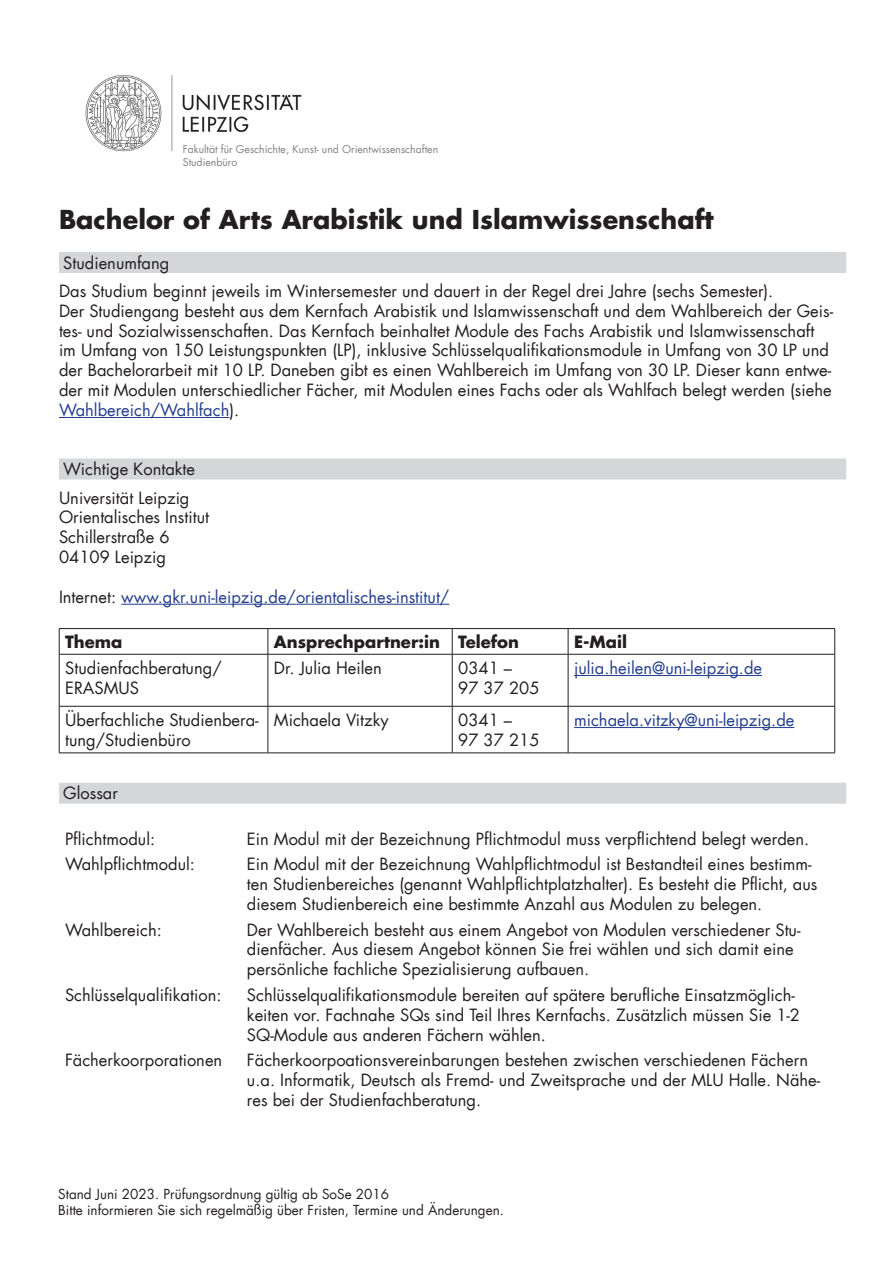
<style>
.page{position:relative;width:893px;height:1263px;background:#fff}
.page>*{position:absolute;margin:0;border:0;box-sizing:border-box;transform-origin:0 0}
.t1{font:700 25.5px "Futura";color:#231f20}
.Fließtext{font:16.5px/19.8px "Futura";color:#231f20}
.t2{font:16.5px "Futura";color:#253f8e}
.Überschrift{font:16.5px "Futura";color:#231f20}
.t3{font:700 16.5px "Futura";color:#231f20}
.Fließtext-2{font:13.5px "Futura";color:#231f20}
.t4{font:10.5px "Futura";color:#808285}
.s1{color:#253f8e}
.s2{color:#231f20}
</style>
<div class="page">
<img style="left:85px;top:75px;width:217px;height:77px">
<div style="left:59px;top:252px;width:787px;height:21px;background:#d5d6d8"></div>
<hr style="left:59px;top:417px;width:170px;height:1px;background:#253f8e">
<div style="left:59px;top:458px;width:787px;height:21px;background:#d5d6d8"></div>
<hr style="left:121px;top:604px;width:328px;height:1px;background:#253f8e">
<div style="left:59px;top:783px;width:787px;height:21px;background:#d5d6d8"></div>
<hr style="left:59px;top:628px;width:209px;height:1px;background:#231f20">
<svg style="left:59px;top:629px;width:1px;height:25px"></svg>
<hr style="left:268px;top:628px;width:184px;height:1px;background:#231f20">
<svg style="left:268px;top:629px;width:1px;height:25px"></svg>
<hr style="left:452px;top:628px;width:116px;height:1px;background:#231f20">
<svg style="left:452px;top:629px;width:1px;height:25px"></svg>
<hr style="left:568px;top:628px;width:267px;height:1px;background:#231f20">
<svg style="left:568px;top:629px;width:1px;height:25px"></svg>
<svg style="left:834px;top:629px;width:1px;height:25px"></svg>
<hr style="left:59px;top:654px;width:209px;height:1px;background:#231f20">
<hr style="left:59px;top:654px;width:1px;height:52px;background:#231f20">
<hr style="left:268px;top:654px;width:184px;height:1px;background:#231f20">
<hr style="left:268px;top:654px;width:1px;height:52px;background:#231f20">
<hr style="left:452px;top:654px;width:116px;height:1px;background:#231f20">
<hr style="left:452px;top:654px;width:1px;height:52px;background:#231f20">
<hr style="left:568px;top:654px;width:267px;height:1px;background:#231f20">
<hr style="left:568px;top:654px;width:1px;height:52px;background:#231f20">
<hr style="left:834px;top:654px;width:1px;height:52px;background:#231f20">
<hr style="left:59px;top:706px;width:209px;height:1px;background:#231f20">
<hr style="left:59px;top:706px;width:1px;height:47px;background:#231f20">
<hr style="left:268px;top:706px;width:184px;height:1px;background:#231f20">
<hr style="left:268px;top:706px;width:1px;height:47px;background:#231f20">
<hr style="left:452px;top:706px;width:116px;height:1px;background:#231f20">
<hr style="left:452px;top:706px;width:1px;height:47px;background:#231f20">
<hr style="left:568px;top:706px;width:267px;height:1px;background:#231f20">
<hr style="left:568px;top:706px;width:1px;height:47px;background:#231f20">
<hr style="left:834px;top:706px;width:1px;height:47px;background:#231f20">
<hr style="left:59px;top:753px;width:209px;height:1px;background:#231f20">
<hr style="left:268px;top:753px;width:184px;height:1px;background:#231f20">
<hr style="left:452px;top:753px;width:116px;height:1px;background:#231f20">
<hr style="left:568px;top:753px;width:267px;height:1px;background:#231f20">
<hr style="left:574px;top:675px;width:188px;height:1px;background:#253f8e">
<hr style="left:574px;top:727px;width:220px;height:1px;background:#253f8e">
<p class="t4" style="left:183px;top:143px;width:257px">Fakultät für Geschichte, Kunst- und Orientwissenschaften</p>
<p class="t4" style="left:183px;top:155px;width:56px">Studienbüro</p>
<p class="t1" style="left:59px;top:203px;width:656px">Bachelor of Arts Arabistik und Islamwissenschaft</p>
<p class="Überschrift" style="left:63px;top:252px;width:108px">Studienumfang</p>
<p class="Fließtext" style="left:59px;top:281px;width:716px">Das Studium beginnt jeweils im Wintersemester und dauert in der Regel drei Jahre (sechs Semester).</p>
<p class="Fließtext" style="left:59px;top:301px;width:776px">Der Studiengang besteht aus dem Kernfach Arabistik und Islamwissenschaft und dem Wahlbereich der Geis&shy;tes- und Sozialwissenschaften. Das Kernfach beinhaltet Module des Fachs Arabistik und Islamwissenschaft im Umfang von 150 Leistungspunkten (LP), inklusive Schlüsselqualifikationsmodule in Umfang von 30 LP und der Bachelorarbeit mit 10 LP. Daneben gibt es einen Wahlbereich im Umfang von 30 LP. Dieser kann entwe&shy;der mit Modulen unterschiedlicher Fächer, mit Modulen eines Fachs oder als Wahlfach belegt werden (siehe <span class="s1">Wahlbereich/Wahlfach</span>).</p>
<p class="Überschrift" style="left:63px;top:459px;width:133px">Wichtige Kontakte</p>
<p class="Fließtext" style="left:59px;top:488px;width:132px">Universität Leipzig</p>
<p class="Fließtext" style="left:59px;top:508px;width:152px">Orientalisches Institut</p>
<p class="Fließtext" style="left:59px;top:527px;width:112px">Schillerstraße 6</p>
<p class="Fließtext" style="left:59px;top:547px;width:108px">04109 Leipzig</p>
<p class="t2" style="left:59px;top:586px;width:392px"><span class="s2">Internet:</span> www.gkr.uni-leipzig.de/orientalisches-institut/</p>
<p class="t3" style="left:65px;top:631px;width:59px">Thema</p>
<p class="t3" style="left:274px;top:631px;width:168px">Ansprechpartner:in</p>
<p class="t3" style="left:458px;top:631px;width:62px">Telefon</p>
<p class="t3" style="left:574px;top:631px;width:54px">E-Mail</p>
<p class="Fließtext" style="left:65px;top:658px;width:158px">Studienfachberatung/<br>ERASMUS</p>
<p class="Fließtext" style="left:274px;top:658px;width:109px">Dr. Julia Heilen</p>
<p class="Fließtext" style="left:458px;top:658px;width:55px">0341 –</p>
<p class="t2" style="left:574px;top:657px;width:189px">julia.heilen@uni-leipzig.de</p>
<p class="Fließtext" style="left:458px;top:678px;width:83px">97 37 205</p>
<p class="Fließtext" style="left:65px;top:710px;width:195px">Überfachliche Studienbera&shy;tung/Studienbüro</p>
<p class="Fließtext" style="left:274px;top:710px;width:116px">Michaela Vitzky</p>
<p class="Fließtext" style="left:458px;top:710px;width:55px">0341 –</p>
<p class="Fließtext" style="left:458px;top:730px;width:83px">97 37 215</p>
<p class="t2" style="left:574px;top:709px;width:222px">michaela.vitzky@uni-leipzig.de</p>
<p class="Überschrift" style="left:63px;top:783px;width:56px">Glossar</p>
<p class="Fließtext" style="left:65px;top:829px;width:92px">Pflichtmodul:</p>
<p class="Fließtext" style="left:247px;top:829px;width:564px">Ein Modul mit der Bezeichnung Pflichtmodul muss verpflichtend belegt werden.</p>
<p class="Fließtext" style="left:65px;top:855px;width:132px">Wahlpflichtmodul:</p>
<p class="Fließtext" style="left:247px;top:855px;width:572px">Ein Modul mit der Bezeichnung Wahlpflichtmodul ist Bestandteil eines bestimm&shy;ten Studienbereiches (genannt Wahlpflichtplatzhalter). Es besteht die Pflicht, aus diesem Studienbereich eine bestimmte Anzahl aus Modulen zu belegen.</p>
<p class="Fließtext" style="left:65px;top:920px;width:98px">Wahlbereich:</p>
<p class="Fließtext" style="left:247px;top:920px;width:555px">Der Wahlbereich besteht aus einem Angebot von Modulen verschiedener Stu&shy;dienfächer. Aus diesem Angebot können Sie frei wählen und sich damit eine persönliche fachliche Spezialisierung aufbauen.</p>
<p class="Fließtext" style="left:65px;top:985px;width:158px">Schlüsselqualifikation:</p>
<p class="Fließtext" style="left:247px;top:985px;width:555px">Schlüsselqualifikationsmodule bereiten auf spätere berufliche Einsatzmöglich&shy;keiten vor. Fachnahe SQs sind Teil Ihres Kernfachs. Zusätzlich müssen Sie 1-2<br>SQ-Module aus anderen Fächern wählen.</p>
<p class="Fließtext" style="left:65px;top:1050px;width:159px">Fächerkoorporationen</p>
<p class="Fließtext" style="left:247px;top:1050px;width:575px">Fächerkoorpoationsvereinbarungen bestehen zwischen verschiedenen Fächern u.a. Informatik, Deutsch als Fremd- und Zweitsprache und der MLU Halle. Nähe&shy;res bei der Studienfachberatung.</p>
<p class="Fließtext-2" style="left:58px;top:1185px;width:332px">Stand Juni 2023. Prüfungsordnung gültig ab SoSe 2016</p>
<p class="Fließtext-2" style="left:58px;top:1201px;width:447px">Bitte informieren Sie sich regelmäßig über Fristen, Termine und Änderungen.</p>
</div>
